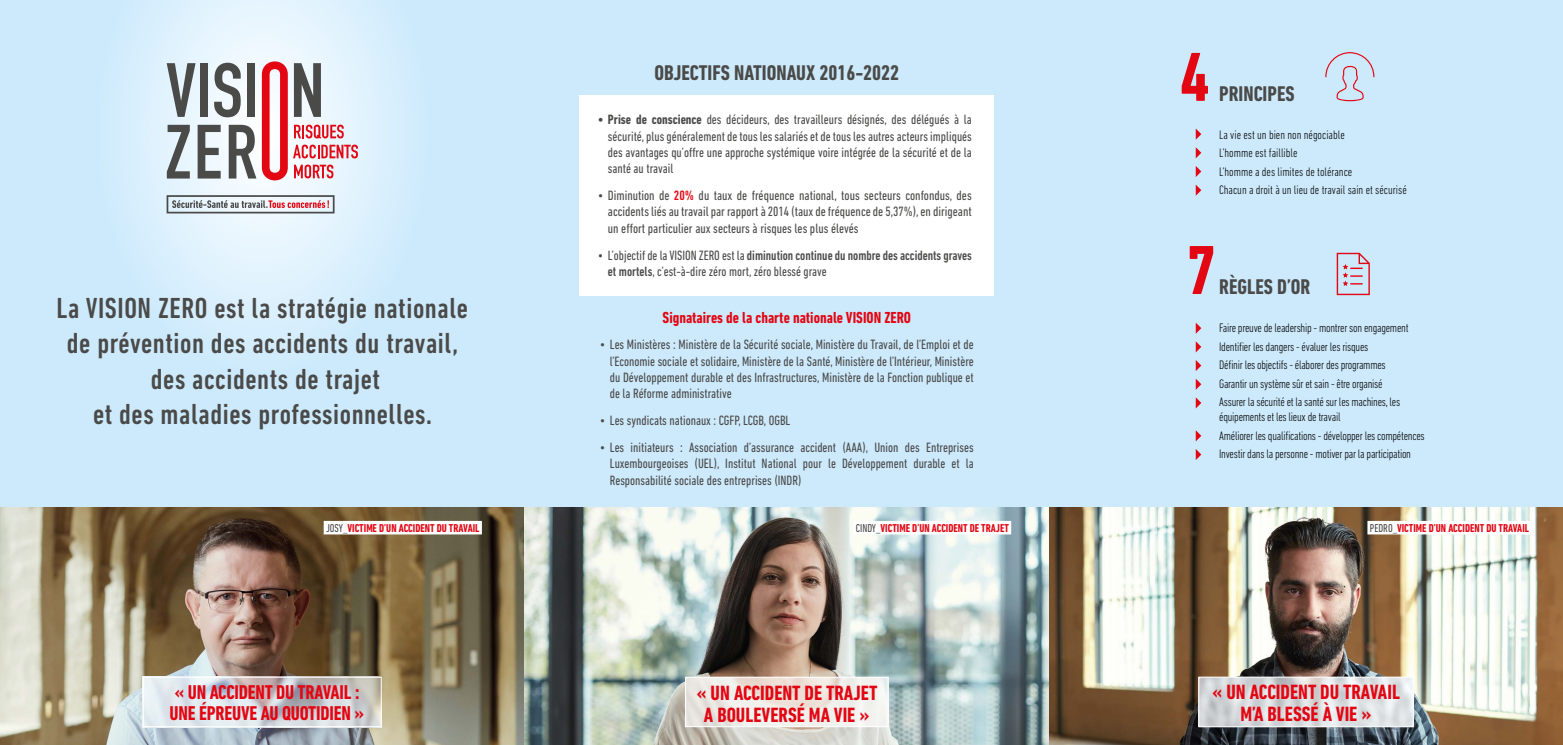
<style>
.page{position:relative;width:1563px;height:745px;background:#fff}
.page>*{position:absolute;margin:0;border:0;box-sizing:border-box;transform-origin:0 0}
.t1{font:700 condensed 70.38px "DIN Next LT Pro";color:#e30613}
.t2{font:500 condensed 29.5px/35.4px "DIN Next LT Pro";letter-spacing:.02em;color:#4a4a49;text-align:center}
.t3{font:700 condensed 21.62px "DIN Next LT Pro";color:#4a4a49}
.t4{font:700 condensed 21px/21.5px "DIN Next LT Pro";color:#e30613;text-align:center}
.t5{font:700 condensed 20.25px/20.9px "DIN Next LT Pro";letter-spacing:-.01em;color:#e30613}
.t6{font:700 condensed 16.25px "DIN Next LT Pro";color:#e30613}
.t7{font:condensed 13.75px/16.2px "DIN Next LT Pro";color:#4a4a49;text-align:justify}
.t8{font:300 condensed 12.5px/18.5px "DIN Next LT Pro";letter-spacing:-.02em;color:#000}
.t9{font:300 condensed 12.5px/18.5px "DIN Next LT Pro";color:#000}
.t10{font:700 condensed 11.62px "DIN Next LT Pro";color:#e30613;scale:.96 1}
.s1{font-weight:400;color:#4a4a49}
.s2{font-weight:700}
.s3{font-weight:500;color:#e30613}
.s4{font-weight:500}
</style>
<div class="page">
<div style="left:1031px;top:0;width:532px;height:744px;background:#cdeafc"></div>
<div style="left:0;top:0;width:542px;height:744px;background:#cdeafc"></div>
<div style="left:507px;top:0;width:560px;height:744px;background:#cdeafc"></div>
<svg style="left:130px;top:0;width:266px;height:327px"></svg>
<img style="left:0;top:507px;width:1563px;height:237px">
<img style="left:145px;top:678px;width:235px;height:46px">
<div style="left:143px;top:676px;width:239px;height:50px;border:1px solid #fff"></div>
<div style="left:324px;top:520px;width:158px;height:14px;background:#fff"></div>
<img style="left:687px;top:678px;width:199px;height:46px">
<div style="left:685px;top:676px;width:203px;height:50px;border:1px solid #fff"></div>
<div style="left:853px;top:520px;width:158px;height:14px;background:#fff"></div>
<div style="left:579px;top:95px;width:415px;height:200px;background:#fff"></div>
<img style="left:1200px;top:678px;width:211px;height:46px">
<div style="left:1198px;top:676px;width:215px;height:50px;border:1px solid #fff"></div>
<div style="left:1367px;top:520px;width:164px;height:14px;background:#fff"></div>
<svg style="left:1336px;top:252px;width:34px;height:43px"></svg>
<svg style="left:1195px;top:322px;width:6px;height:11px"></svg>
<svg style="left:1195px;top:397px;width:6px;height:11px"></svg>
<svg style="left:1195px;top:341px;width:6px;height:11px"></svg>
<svg style="left:1195px;top:430px;width:6px;height:11px"></svg>
<svg style="left:1195px;top:360px;width:6px;height:11px"></svg>
<svg style="left:1195px;top:449px;width:6px;height:11px"></svg>
<svg style="left:1195px;top:378px;width:6px;height:11px"></svg>
<svg style="left:1195px;top:128px;width:6px;height:12px"></svg>
<svg style="left:1195px;top:147px;width:6px;height:11px"></svg>
<svg style="left:1195px;top:166px;width:6px;height:11px"></svg>
<svg style="left:1195px;top:184px;width:6px;height:12px"></svg>
<svg style="left:1325px;top:52px;width:49px;height:49px"></svg>
<svg style="left:167px;top:63px;width:29px;height:54px;background:#9da5aa"></svg>
<div style="left:200px;top:63px;width:8px;height:54px;background:#4a4a49"></div>
<svg style="left:214px;top:63px;width:27px;height:54px"></svg>
<div style="left:247px;top:63px;width:7px;height:54px;background:#4a4a49"></div>
<svg style="left:167px;top:125px;width:23px;height:53px"></svg>
<svg style="left:198px;top:125px;width:23px;height:53px"></svg>
<svg style="left:229px;top:125px;width:27px;height:53px"></svg>
<svg style="left:262px;top:61px;width:96px;height:119px;background:#daa7af"></svg>
<svg style="left:167px;top:195px;width:167px;height:18px;background:#bdb7bc"></svg>
<h2 class="t2" style="left:56px;top:290px;width:413px">La VISION ZERO est la stratégie nationale de prévention des accidents du travail, des accidents de trajet<br>et des maladies professionnelles.</h2>
<p class="t10" style="left:326px;top:521px;width:161px"><span class="s1">JOSY_</span>VICTIME D’UN ACCIDENT DU TRAVAIL</p>
<h3 class="t5" style="left:169px;top:681px;width:196px">« UN ACCIDENT DU TRAVAIL :<br>UNE ÉPREUVE AU QUOTIDIEN »</h3>
<h3 class="t3" style="left:654px;top:60px;width:246px">OBJECTIFS NATIONAUX 2016-2022</h3>
<p class="t7" style="left:608px;top:111px;width:365px;text-indent:-10px"><span class="s2">• Prise de conscience</span> des décideurs, des travailleurs désignés, des délégués à la sécurité, plus généralement de tous les salariés et de tous les autres acteurs impliqués des avantages qu’offre une approche systémique voire intégrée de la sécurité et de la santé au travail</p>
<p class="t7" style="left:608px;top:187px;width:365px;text-indent:-10px">• Diminution de <span class="s3">20%</span> du taux de fréquence national, tous secteurs confondus, des accidents liés au travail par rapport à 2014 (taux de fréquence de 5,37%), en dirigeant un effort particulier aux secteurs à risques les plus élevés</p>
<p class="t7" style="left:608px;top:246px;width:365px;text-indent:-10px">• L’objectif de la VISION ZERO est la <span class="s4">diminution continue du nombre des accidents graves et mortels</span>, c’est-à-dire zéro mort, zéro blessé grave</p>
<p class="t6" style="left:662px;top:307px;width:250px">Signataires de la charte nationale VISION ZERO</p>
<p class="t7" style="left:610px;top:336px;width:365px;text-indent:-10px">• Les Ministères : Ministère de la Sécurité sociale, Ministère du Travail, de l’Emploi et de l’Economie sociale et solidaire, Ministère de la Santé, Ministère de l’Intérieur, Ministère du Développement durable et des Infrastructures, Ministère de la Fonction publique et de la Réforme administrative</p>
<p class="t7" style="left:600px;top:412px;width:192px">• Les syndicats nationaux : CGFP, LCGB, OGBL</p>
<p class="t7" style="left:610px;top:439px;width:365px;text-indent:-10px">• Les initiateurs : Association d’assurance accident (AAA), Union des Entreprises Luxembourgeoises (UEL), Institut National pour le Développement durable et la Responsabilité sociale des entreprises (INDR)</p>
<p class="t10" style="left:856px;top:521px;width:161px"><span class="s1">CINDY_</span>VICTIME D’UN ACCIDENT DE TRAJET</p>
<h3 class="t4" style="left:696px;top:681px;width:183px">« UN ACCIDENT DE TRAJET<br>A BOULEVERSÉ MA VIE »</h3>
<h1 class="t1" style="left:1180px;top:37px;width:31px">4</h1>
<h3 class="t3" style="left:1219px;top:81px;width:77px">PRINCIPES</h3>
<p class="t9" style="left:1219px;top:125px;width:189px">La vie est un bien non négociable<br>L’homme est faillible<br>L’homme a des limites de tolérance<br>Chacun a droit à un lieu de travail sain et sécurisé</p>
<h1 class="t1" style="left:1186px;top:230px;width:31px">7</h1>
<h3 class="t3" style="left:1219px;top:274px;width:93px">RÈGLES D’OR</h3>
<p class="t8" style="left:1219px;top:318px;width:191px">Faire preuve de leadership - montrer son engagement Identifier les dangers - évaluer les risques<br>Définir les objectifs - élaborer des programmes Garantir un système sûr et sain - être organisé Assurer la sécurité et la santé sur les machines, les</p>
<p class="t8" style="left:1219px;top:407px;width:207px">équipements et les lieux de travail<br>Améliorer les qualifications - développer les compétences<br>Investir dans la personne - motiver par la participation</p>
<p class="t10" style="left:1370px;top:521px;width:167px"><span class="s1">PEDRO_</span>VICTIME D’UN ACCIDENT DU TRAVAIL</p>
<h3 class="t4" style="left:1212px;top:680px;width:189px">« UN ACCIDENT DU TRAVAIL<br>M’A BLESSÉ À VIE »</h3>
</div>
